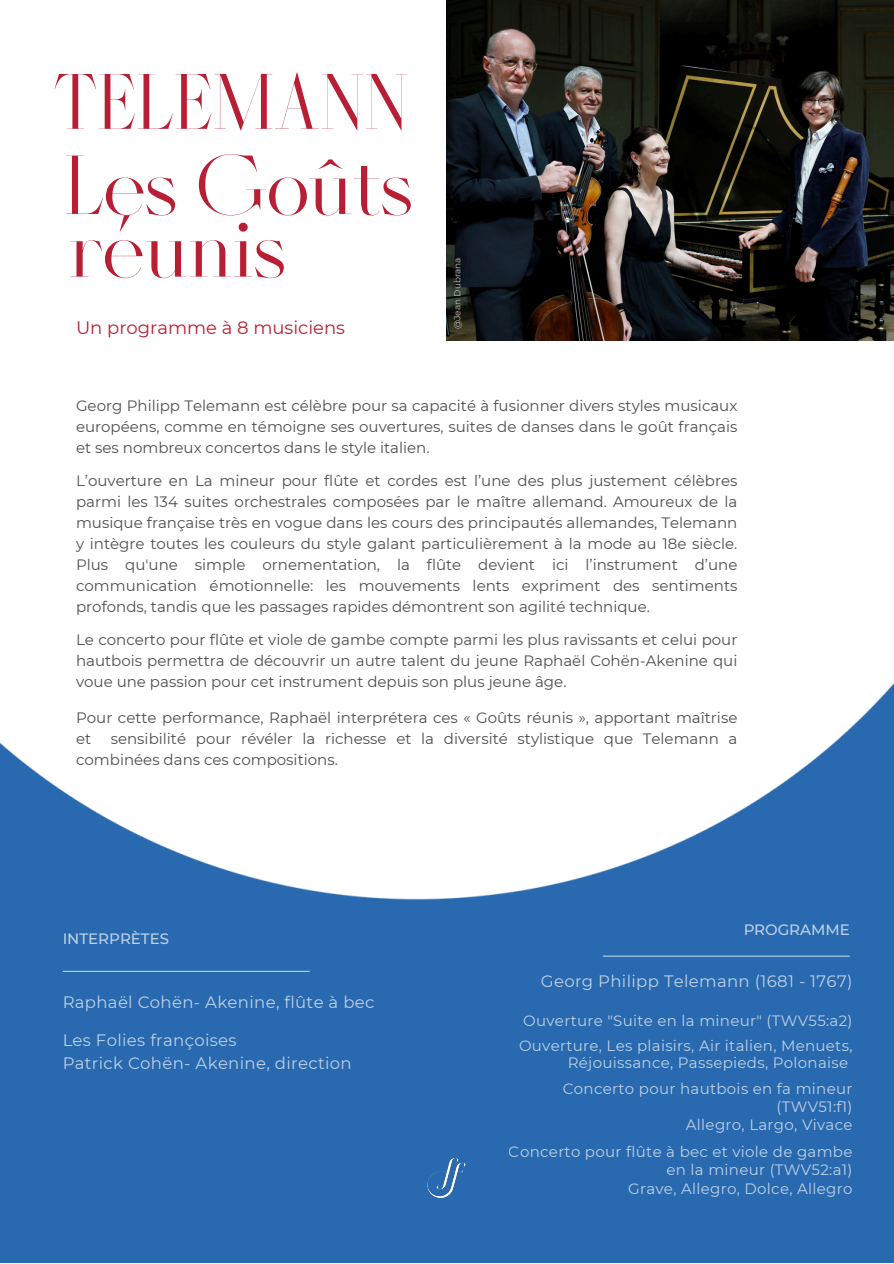
<style>
.page{position:relative;width:894px;height:1264px;background:#fff}
.page>*{position:absolute;margin:0;border:0;box-sizing:border-box;transform-origin:0 0}
.t1{font:90.45px "Masque Hairline";color:#b81f34}
.t2{font:90.3px "Masque Hairline";color:#b81f34}
.t3{font:84.9px "Masque Hairline";color:#b81f34}
.t4{font:18px "Montserrat";color:#b81f34}
.t5{font:16.5px/23px "Montserrat";letter-spacing:.02em;color:#fff}
.t6{font:15px/21px "Montserrat";color:#000;text-align:justify}
.t7{font:15px/18.1px "Montserrat";letter-spacing:.02em;color:#fff;text-align:right}
.t8{font:500 15px "Montserrat";color:#fff}
.t9{font:8.85px "Montserrat";color:#c7bcb9}
</style>
<div class="page">
<img style="left:0;top:340px;width:893px;height:922px">
<hr style="left:603px;top:955px;width:246px;height:1px;background:#fff">
<img style="left:420px;top:1149px;width:54px;height:56px">
<img style="left:446px;top:0;width:447px;height:340px">
<hr style="left:63px;top:970px;width:246px;height:1px;background:#fff">
<h2 class="t3" style="left:53px;top:64px;width:357px">TELEMANN</h2>
<h3 class="t2" style="left:64px;top:145px;width:349px">Les Goûts</h3>
<p class="t1" style="left:69px;top:207px;width:217px">réunis</p>
<h5 class="t4" style="left:76px;top:317px;width:270px">Un programme à 8 musiciens</h5>
<p class="t9" style="left:452px;top:329px;width:73px;rotate:-90deg">@Jean Dubrana</p>
<p class="t6" style="left:76px;top:395px;width:662px">Georg Philipp Telemann est célèbre pour sa capacité à fusionner divers styles musicaux européens, comme en témoigne ses ouvertures, suites de danses dans le goût français et ses nombreux concertos dans le style italien.</p>
<p class="t6" style="left:76px;top:470px;width:662px">L’ouverture en La mineur pour flûte et cordes est l’une des plus justement célèbres parmi les 134 suites orchestrales composées par le maître allemand. Amoureux de la musique française très en vogue dans les cours des principautés allemandes, Telemann y intègre toutes les couleurs du style galant particulièrement à la mode au 18e siècle.<br>Plus qu'une simple ornementation, la flûte devient ici l’instrument d’une communication émotionnelle: les mouvements lents expriment des sentiments profonds, tandis que les passages rapides démontrent son agilité technique.</p>
<p class="t6" style="left:76px;top:629px;width:662px">Le concerto pour flûte et viole de gambe compte parmi les plus ravissants et celui pour hautbois permettra de découvrir un autre talent du jeune Raphaël Cohën-Akenine qui voue une passion pour cet instrument depuis son plus jeune âge.</p>
<p class="t6" style="left:76px;top:706px;width:662px">Pour cette performance, Raphaël interprétera ces « Goûts réunis », apportant maîtrise et</p>
<p class="t6" style="left:76px;top:727px;width:662px;text-indent:35px">sensibilité pour révéler la richesse et la diversité stylistique que Telemann a combinées dans ces compositions.</p>
<p class="t8" style="left:63px;top:929px;width:108px">INTERPRÈTES</p>
<p class="t5" style="left:63px;top:990px;width:313px">Raphaël Cohën- Akenine, flûte à bec</p>
<p class="t5" style="left:63px;top:1028px;width:290px">Les Folies françoises<br>Patrick Cohën- Akenine, direction</p>
<p class="t8" style="left:743px;top:920px;width:108px">PROGRAMME</p>
<p class="t5" style="left:541px;top:969px;width:313px">Georg Philipp Telemann (1681 - 1767)</p>
<p class="t7" style="left:519px;top:1008px;width:335px;line-height:25px;text-align:left">Ouverture "Suite en la mineur" (TWV55:a2)<br>Ouverture, Les plaisirs, Air italien, Menuets,</p>
<p class="t7" style="left:562px;top:1049px;width:291px;line-height:26.2px;text-align:center">Réjouissance, Passepieds, Polonaise<br>Concerto pour hautbois en fa mineur</p>
<p class="t7" style="left:685px;top:1097px;width:168px">(TWV51:f1)<br>Allegro, Largo, Vivace</p>
<p class="t7" style="left:509px;top:1142px;width:345px">Concerto pour flûte à bec et viole de gambe en la mineur (TWV52:a1)<br>Grave, Allegro, Dolce, Allegro</p>
</div>
